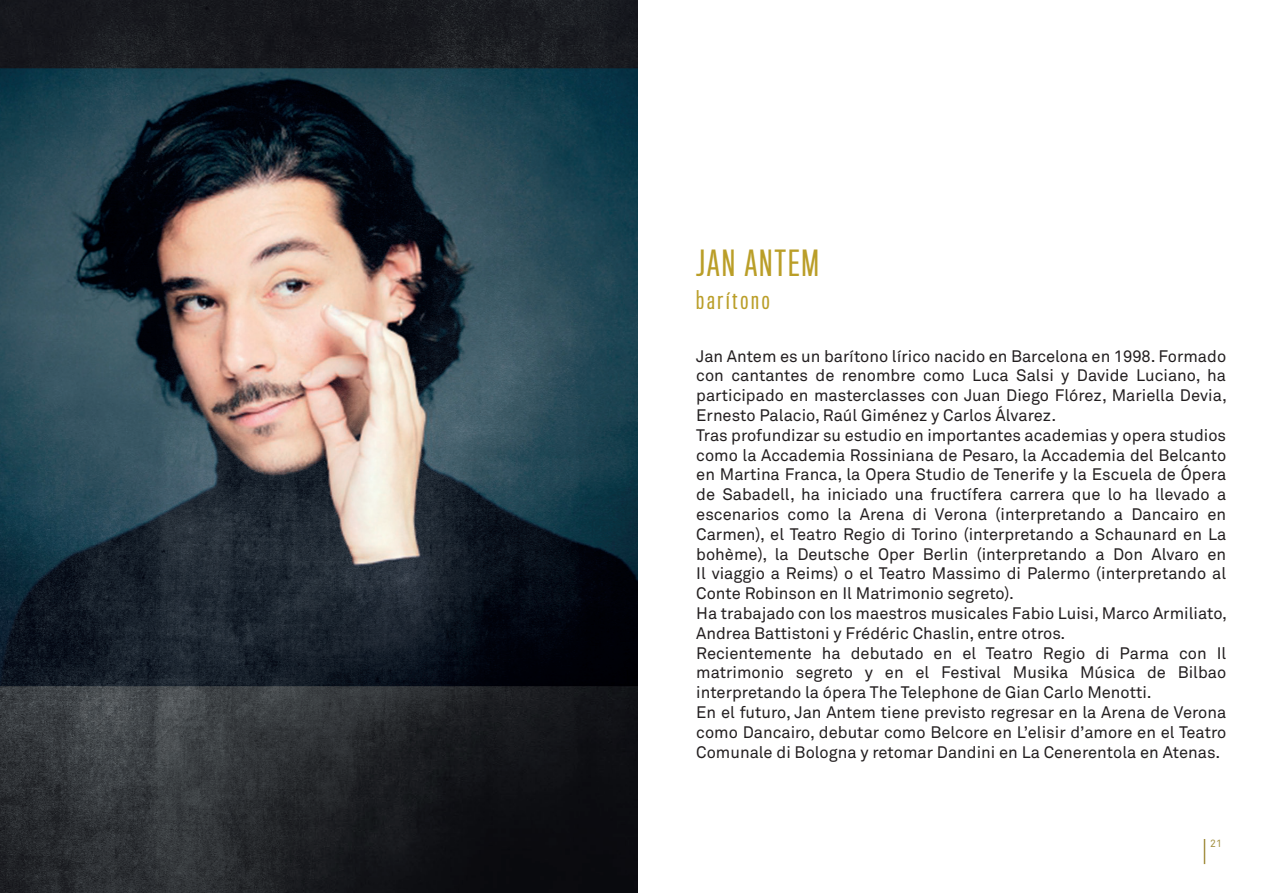
<style>
.page{position:relative;width:1276px;height:893px;background:#fff}
.page>*{position:absolute;margin:0;border:0;box-sizing:border-box;transform-origin:0 0}
.t1{font:33.15px "Titling Gothic FB Comp";letter-spacing:.06em;color:#ba9e28;scale:1.1 1}
.t2{font:23.7px "Titling Gothic FB Comp";letter-spacing:.11em;color:#ba9e28;scale:1.1 1}
.t3{font:16.5px/19.8px "Akkurat VR";color:#231f20;text-align:justify}
.t4{font:10.5px "Akkurat VR";color:#a49144}
</style>
<div class="page">
<hr style="left:1203px;top:839px;width:2px;height:25px;background:#a49144">
<img style="left:0;top:0;width:638px;height:893px">
<p class="t1" style="left:696px;top:244px;width:113px">JAN ANTEM</p>
<p class="t2" style="left:696px;top:286px;width:68px">barítono</p>
<p class="t3" style="left:696px;top:346px;width:532px">Jan Antem es un barítono lírico nacido en Barcelona en 1998. Formado con cantantes de renombre como Luca Salsi y Davide Luciano, ha participado en masterclasses con Juan Diego Flórez, Mariella Devia, Ernesto Palacio, Raúl Giménez y Carlos Álvarez.</p>
<p class="t3" style="left:696px;top:425px;width:531px">Tras profundizar su estudio en importantes academias y opera studios como la Accademia Rossiniana de Pesaro, la Accademia del Belcanto en Martina Franca, la Opera Studio de Tenerife y la Escuela de Ópera de Sabadell, ha iniciado una fructífera carrera que lo ha llevado a escenarios como la Arena di Verona (interpretando a Dancairo en Carmen), el Teatro Regio di Torino (interpretando a Schaunard en La bohème), la Deutsche Oper Berlin (interpretando a Don Alvaro en Il viaggio a Reims) o el Teatro Massimo di Palermo (interpretando al Conte Robinson en Il Matrimonio segreto).</p>
<p class="t3" style="left:696px;top:603px;width:532px">Ha trabajado con los maestros musicales Fabio Luisi, Marco Armiliato,<br>Andrea Battistoni y Frédéric Chaslin, entre otros.</p>
<p class="t3" style="left:696px;top:643px;width:531px">Recientemente ha debutado en el Teatro Regio di Parma con Il matrimonio segreto y en el Festival Musika Música de Bilbao interpretando la ópera The Telephone de Gian Carlo Menotti.</p>
<p class="t3" style="left:696px;top:702px;width:531px">En el futuro, Jan Antem tiene previsto regresar en la Arena de Verona como Dancairo, debutar como Belcore en L’elisir d’amore en el Teatro Comunale di Bologna y retomar Dandini en La Cenerentola en Atenas.</p>
<p class="t4" style="left:1210px;top:837px;width:13px">21</p>
</div>
